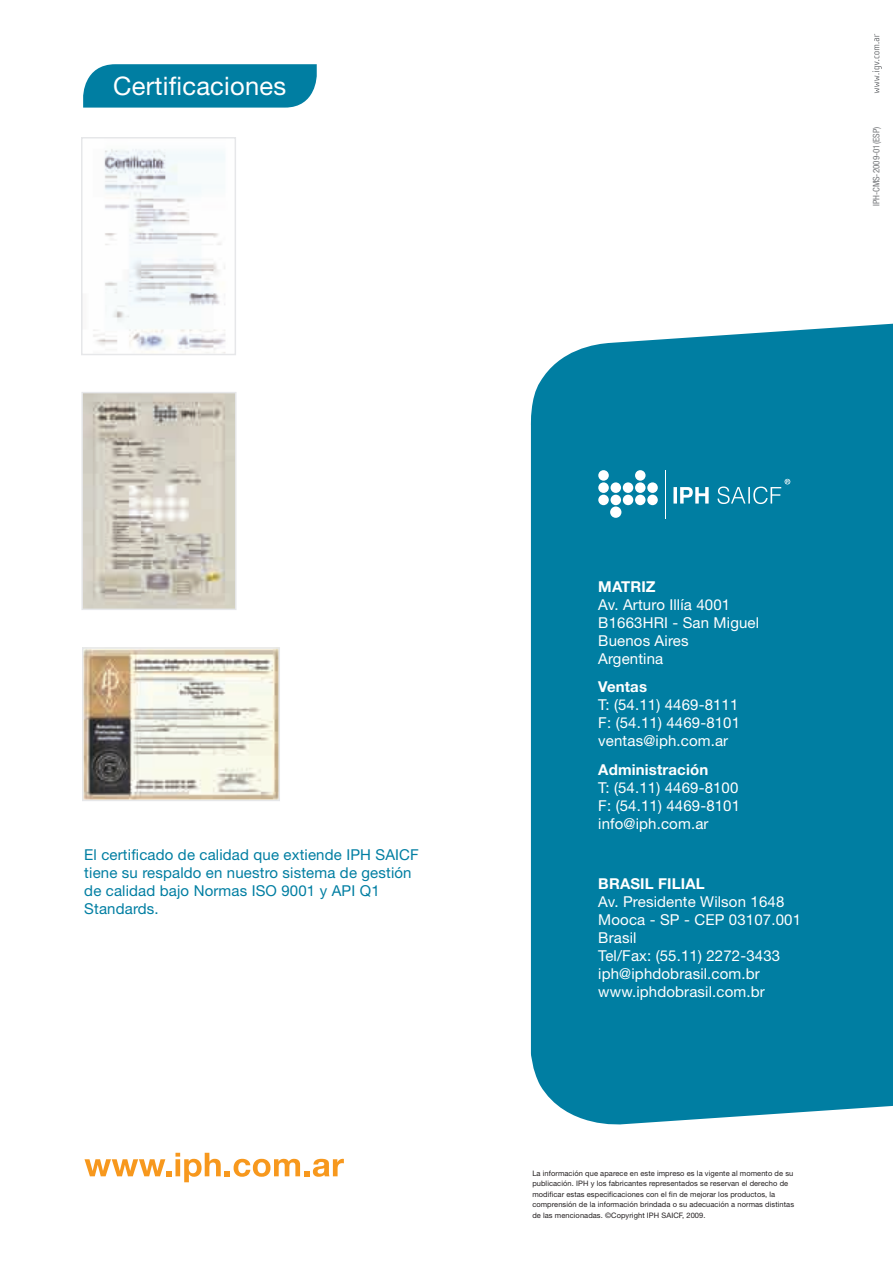
<style>
.page{position:relative;width:893px;height:1263px;background:#fff}
.page>*{position:absolute;margin:0;border:0;box-sizing:border-box;transform-origin:0 0}
.t1{font:25.5px "Helvetica Neue";letter-spacing:.01em;color:#fff}
.t2{font:15px/18px "Helvetica Neue";letter-spacing:.01em;color:#fff}
.t3{font:15px/18px "Helvetica Neue";letter-spacing:.01em;color:#007ea2}
.t4{font:700 15px "Helvetica Neue";letter-spacing:.01em;color:#fff}
.t5{font:condensed 9px "Helvetica Neue";color:#76787b}
.t6{font:7.5px/10.5px "Helvetica Neue";letter-spacing:.01em;color:#231f20}
</style>
<div class="page">
<img style="left:93px;top:149px;width:133px;height:203px">
<div style="left:81px;top:137px;width:155px;height:218px;border:2px solid #e6e7e9"></div>
<svg style="left:872px;top:34px;width:10px;height:59px"></svg>
<img style="left:84px;top:395px;width:150px;height:212px">
<div style="left:81px;top:392px;width:156px;height:218px;border:2px solid #e6e7e9"></div>
<svg style="left:83px;top:64px;width:234px;height:44px;background:#0e85a7"></svg>
<svg style="left:85px;top:1153px;width:259px;height:29px"></svg>
<img style="left:85px;top:650px;width:192px;height:148px">
<div style="left:82px;top:647px;width:198px;height:154px;border:2px solid #e6e7e9"></div>
<div style="left:530px;top:324px;width:363px;height:801px;background:#007ea2"></div>
<div style="left:610px;top:506px;width:11px;height:12px;background:#fff;border-radius:50%"></div>
<div style="left:598px;top:470px;width:11px;height:11px;background:#fff;border-radius:50%"></div>
<div style="left:598px;top:482px;width:11px;height:11px;background:#fff;border-radius:50%"></div>
<div style="left:598px;top:495px;width:11px;height:10px;background:#fff;border-radius:50%"></div>
<div style="left:611px;top:482px;width:10px;height:11px;background:#fff;border-radius:50%"></div>
<div style="left:611px;top:495px;width:10px;height:10px;background:#fff;border-radius:50%"></div>
<div style="left:623px;top:482px;width:10px;height:11px;background:#fff;border-radius:50%"></div>
<div style="left:623px;top:495px;width:10px;height:10px;background:#fff;border-radius:50%"></div>
<div style="left:635px;top:470px;width:10px;height:11px;background:#fff;border-radius:50%"></div>
<div style="left:635px;top:482px;width:10px;height:11px;background:#fff;border-radius:50%"></div>
<div style="left:635px;top:495px;width:10px;height:10px;background:#fff;border-radius:50%"></div>
<div style="left:647px;top:482px;width:11px;height:11px;background:#fff;border-radius:50%"></div>
<div style="left:647px;top:495px;width:11px;height:10px;background:#fff;border-radius:50%"></div>
<hr style="left:665px;top:470px;width:1px;height:48px;background:#fff">
<svg style="left:673px;top:479px;width:117px;height:25px;background:#3297b4"></svg>
<h1 class="t1" style="left:113px;top:71px;width:175px">Certificaciones</h1>
<p class="t5" style="left:871px;top:206px;width:81px;rotate:-90deg">IPH-CMS-2009-01(ESP)</p>
<h2 class="t3" style="left:84px;top:845px;width:336px">El certificado de calidad que extiende IPH SAICF tiene su respaldo en nuestro sistema de gestión de calidad bajo Normas ISO 9001 y API Q1<br>Standards.</h2>
<h2 class="t4" style="left:598px;top:577px;width:59px">MATRIZ</h2>
<h2 class="t2" style="left:598px;top:595px;width:162px">Av. Arturo Illía 4001<br>B1663HRI - San Miguel<br>Buenos Aires<br>Argentina</h2>
<h2 class="t4" style="left:598px;top:678px;width:50px">Ventas</h2>
<h2 class="t2" style="left:598px;top:696px;width:143px;text-align:justify">T: (54.11) 4469-8111<br>F: (54.11) 4469-8101 ventas@iph.com.ar</h2>
<h2 class="t4" style="left:598px;top:760px;width:111px">Administración</h2>
<h2 class="t2" style="left:598px;top:778px;width:143px;text-align:justify">T: (54.11) 4469-8100<br>F: (54.11) 4469-8101 info@iph.com.ar</h2>
<h2 class="t4" style="left:598px;top:874px;width:108px">BRASIL FILIAL</h2>
<h2 class="t2" style="left:598px;top:892px;width:204px">Av. Presidente Wilson 1648<br>Mooca - SP - CEP 03107.001<br>Brasil<br>Tel/Fax: (55.11) 2272-3433 iph@iphdobrasil.com.br www.iphdobrasil.com.br</h2>
<p class="t6" style="left:532px;top:1168px;width:263px">La información que aparece en este impreso es la vigente al momento de su publicación. IPH y los fabricantes representados se reservan el derecho de modificar estas especificaciones con el fin de mejorar los productos, la comprensión de la información brindada o su adecuación a normas distintas de las mencionadas. ©Copyright IPH SAICF, 2009.</p>
</div>
